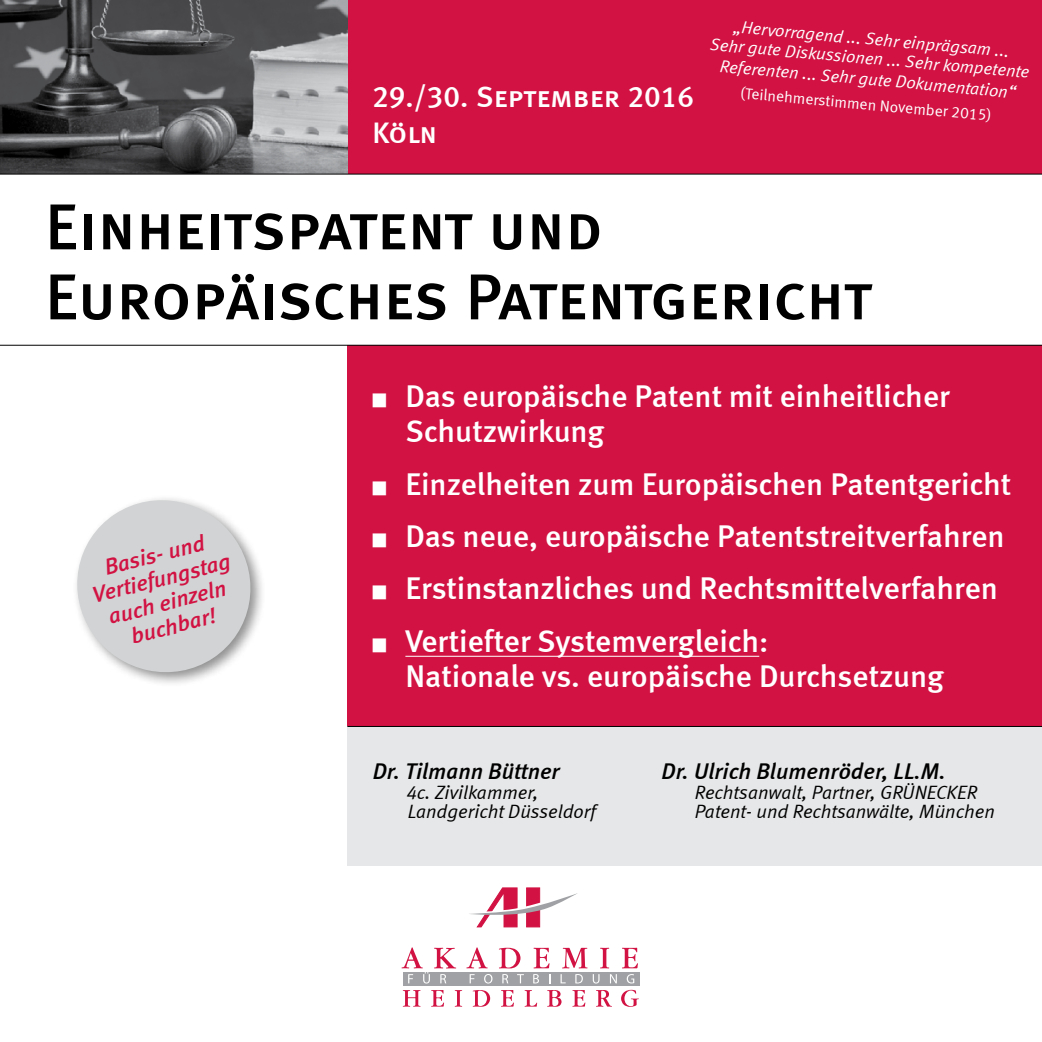
<style>
.page{position:relative;width:1042px;height:1042px;background:#fff}
.page>*{position:absolute;margin:0;border:0;box-sizing:border-box;transform-origin:0 0}
.t1{font:64.75px/70px "Meta Medium LF Caps";letter-spacing:-.005em;color:#000}
.t2{font:31.5px/35px "Meta Medium LF";color:#fff}
.t3{font:29.75px/36.8px "Meta Medium LF Caps";color:#fff}
.t4{font:italic 22.75px "Meta Medium LF";color:#000}
.t5{font:italic 22.75px/24.5px "Meta Medium LF";color:#d11242;text-align:center}
.t6{font:italic 19.25px/19.2px "Meta Normal LF";color:#000}
.t7{font:italic 17.5px/19.2px "Meta Normal LF";color:#fff;text-align:center}
.t8{font:15.75px "Meta Normal LF";color:#fff}
</style>
<div class="page">
<div style="left:324px;top:0;width:718px;height:174px;background:#d11242"></div>
<div style="left:347px;top:346px;width:695px;height:380px;background:#d11242"></div>
<svg style="left:469px;top:888px;width:108px;height:39px"></svg>
<svg style="left:403px;top:990px;width:17px;height:16px"></svg>
<svg style="left:431px;top:990px;width:13px;height:16px"></svg>
<svg style="left:455px;top:990px;width:7px;height:16px"></svg>
<svg style="left:473px;top:990px;width:17px;height:16px"></svg>
<svg style="left:501px;top:990px;width:13px;height:16px"></svg>
<svg style="left:524px;top:990px;width:13px;height:16px"></svg>
<svg style="left:547px;top:990px;width:14px;height:16px"></svg>
<svg style="left:572px;top:990px;width:13px;height:16px"></svg>
<svg style="left:596px;top:990px;width:15px;height:16px"></svg>
<svg style="left:621px;top:990px;width:18px;height:17px"></svg>
<svg style="left:466px;top:947px;width:22px;height:21px"></svg>
<svg style="left:499px;top:948px;width:21px;height:20px"></svg>
<svg style="left:533px;top:948px;width:16px;height:20px"></svg>
<svg style="left:562px;top:948px;width:25px;height:20px"></svg>
<svg style="left:600px;top:948px;width:9px;height:20px"></svg>
<svg style="left:622px;top:948px;width:16px;height:20px"></svg>
<div style="left:403px;top:972px;width:236px;height:13px;background:#9fa1a4"></div>
<svg style="left:401px;top:947px;width:55px;height:36px"></svg>
<svg style="left:470px;top:974px;width:4px;height:9px"></svg>
<svg style="left:484px;top:974px;width:8px;height:9px"></svg>
<svg style="left:502px;top:974px;width:6px;height:9px"></svg>
<svg style="left:517px;top:974px;width:7px;height:9px"></svg>
<svg style="left:533px;top:974px;width:6px;height:9px"></svg>
<svg style="left:560px;top:974px;width:6px;height:9px"></svg>
<svg style="left:575px;top:974px;width:8px;height:9px"></svg>
<svg style="left:593px;top:974px;width:6px;height:9px"></svg>
<svg style="left:610px;top:974px;width:7px;height:9px"></svg>
<svg style="left:627px;top:974px;width:7px;height:9px"></svg>
<img style="left:0;top:0;width:347px;height:174px">
<div style="left:347px;top:727px;width:695px;height:138px;background:#e6e7e8"></div>
<hr style="left:0;top:174px;width:1042px;height:1px;background:#000">
<hr style="left:347px;top:726px;width:695px;height:1px;background:#000">
<hr style="left:405px;top:656px;width:354px;height:1px;background:#fff">
<hr style="left:0;top:345px;width:1042px;height:1px;background:#000">
<svg style="left:76px;top:498px;width:186px;height:185px"></svg>
<p class="t3" style="left:372px;top:78px;width:323px">29./30. September 2016<br>Köln</p>
<p class="t7" style="left:713px;top:15px;width:322px;rotate:5deg">„Hervorragend ... Sehr einprägsam ...<br>Sehr gute Diskussionen ... Sehr kompetente</p>
<p class="t7" style="left:721px;top:56px;width:298px;rotate:5deg">Referenten ... Sehr gute Dokumentation“</p>
<p class="t8" style="left:741px;top:84px;width:254px;rotate:5deg">(Teilnehmerstimmen November 2015)</p>
<h1 class="t1" style="left:45px;top:191px;width:829px">Einheitspatent und<br>Europäisches Patentgericht</h1>
<p class="t5" style="left:84px;top:559px;width:143px;rotate:-14deg">Basis- und<br>Vertiefungstag auch einzeln buchbar!</p>
<p class="t2" style="left:405px;top:379px;width:546px;text-indent:-33px">■ Das europäische Patent mit einheitlicher<br>Schutzwirkung</p>
<p class="t2" style="left:372px;top:466px;width:641px">■ Einzelheiten zum Europäischen Patentgericht</p>
<p class="t2" style="left:372px;top:518px;width:634px">■ Das neue, europäische Patentstreitverfahren</p>
<p class="t2" style="left:372px;top:571px;width:627px">■ Erstinstanzliches und Rechtsmittelverfahren</p>
<p class="t2" style="left:405px;top:623px;width:540px;text-indent:-33px">■ Vertiefter Systemvergleich:<br>Nationale vs. europäische Durchsetzung</p>
<p class="t4" style="left:373px;top:758px;width:188px">Dr. Tilmann Büttner</p>
<p class="t6" style="left:406px;top:782px;width:191px">4c. Zivilkammer,<br>Landgericht Düsseldorf</p>
<p class="t4" style="left:661px;top:758px;width:286px">Dr. Ulrich Blumenröder, LL.M.</p>
<p class="t6" style="left:695px;top:782px;width:301px">Rechtsanwalt, Partner, GRÜNECKER<br>Patent- und Rechtsanwälte, München</p>
</div>
